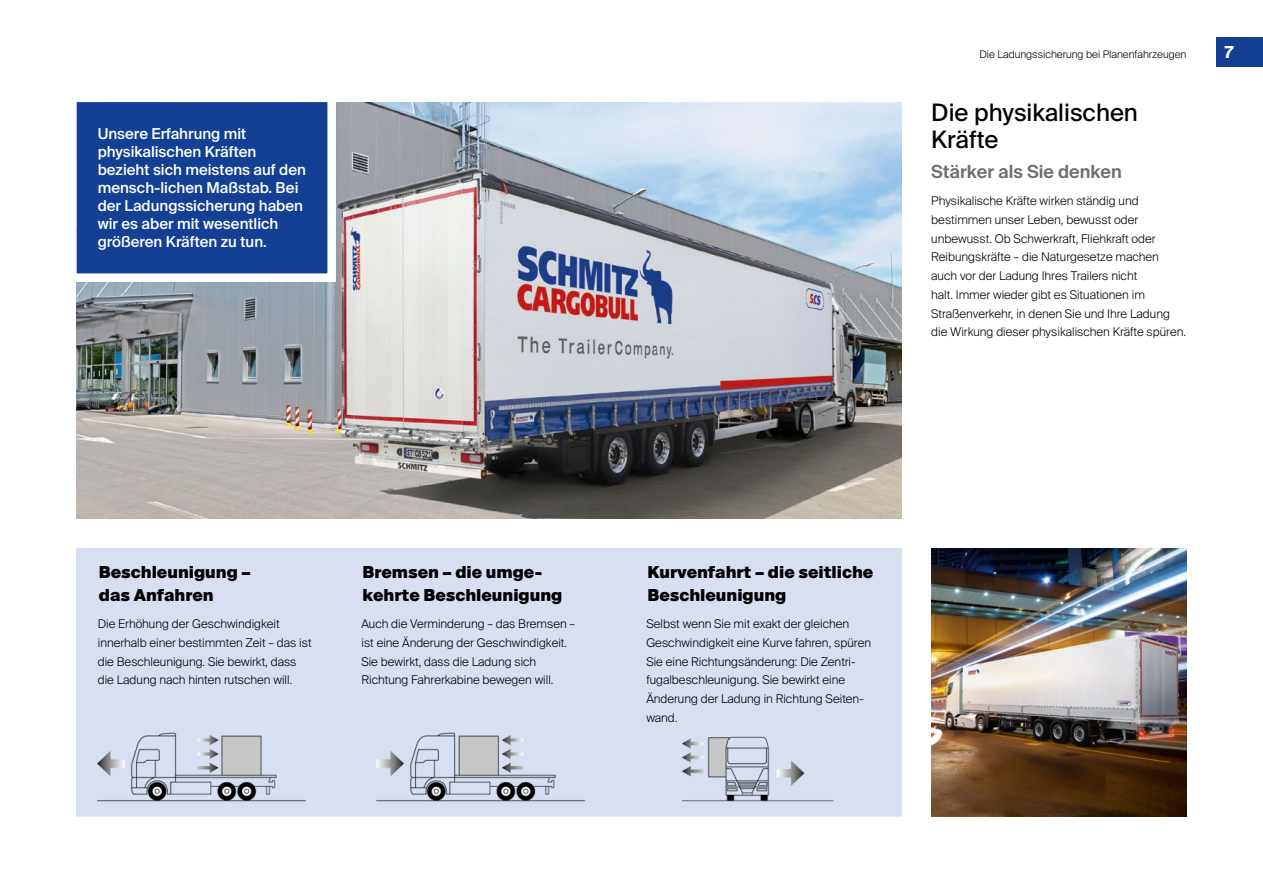
<style>
.page{position:relative;width:1263px;height:893px;background:#fff}
.page>*{position:absolute;margin:0;border:0;box-sizing:border-box;transform-origin:0 0}
.t1{font:24px/27px "Suisse Intl";color:#000}
.t2{font:600 18px "Suisse Intl";color:#6f6f6e}
.t3{font:900 16.5px/22.5px "Suisse Intl";color:#000}
.t4{font:700 16.5px "Suisse Intl";color:#fff}
.t5{font:500 15px/18px "Suisse Intl";color:#fff}
.t6{font:300 12px/18.8px "Suisse Intl";color:#000}
.t7{font:300 10.5px "Suisse Intl";color:#000}
</style>
<div class="page">
<img style="left:77px;top:102px;width:824px;height:417px">
<svg style="left:77px;top:102px;width:263px;height:184px;background:#29529d"></svg>
<div style="left:77px;top:549px;width:824px;height:267px;background:#d7dff1"></div>
<img style="left:931px;top:549px;width:255px;height:267px">
<div style="left:1216px;top:37px;width:47px;height:30px;background:#134094"></div>
<p class="t5" style="left:98px;top:125px;width:210px">Unsere Erfahrung mit physikalischen Kräften bezieht sich meistens auf den mensch-lichen Maßstab. Bei der Ladungssicherung haben wir es aber mit wesentlich größeren Kräften zu tun.</p>
<p class="t7" style="left:979px;top:49px;width:208px">Die Ladungssicherung bei Planenfahrzeugen</p>
<h3 class="t4" style="left:1225px;top:43px;width:10px">7</h3>
<h1 class="t1" style="left:931px;top:99px;width:208px">Die physikalischen<br>Kräfte</h1>
<h2 class="t2" style="left:931px;top:161px;width:192px">Stärker als Sie denken</h2>
<p class="t6" style="left:931px;top:192px;width:256px">Physikalische Kräfte wirken ständig und bestimmen unser Leben, bewusst oder unbewusst. Ob Schwerkraft, Fliehkraft oder Reibungskräfte – die Naturgesetze machen auch vor der Ladung Ihres Trailers nicht<br>halt. Immer wieder gibt es Situationen im Straßenverkehr, in denen Sie und Ihre Ladung die Wirkung dieser physikalischen Kräfte spüren.</p>
<h3 class="t3" style="left:99px;top:561px;width:153px">Beschleunigung – das Anfahren</h3>
<p class="t6" style="left:98px;top:615px;width:215px">Die Erhöhung der Geschwindigkeit innerhalb einer bestimmten Zeit – das ist die Beschleunigung. Sie bewirkt, dass die Ladung nach hinten rutschen will.</p>
<h3 class="t3" style="left:362px;top:561px;width:201px">Bremsen – die umge&shy;kehrte Beschleunigung</h3>
<p class="t6" style="left:361px;top:615px;width:215px">Auch die Verminderung – das Bremsen – ist eine Änderung der Geschwindigkeit.<br>Sie bewirkt, dass die Ladung sich Richtung Fahrerkabine bewegen will.</p>
<h3 class="t3" style="left:647px;top:561px;width:227px">Kurvenfahrt – die seitliche<br>Beschleunigung</h3>
<p class="t6" style="left:646px;top:615px;width:226px">Selbst wenn Sie mit exakt der gleichen Geschwindigkeit eine Kurve fahren, spüren Sie eine Richtungsänderung: Die Zentri&shy;fugalbeschleunigung. Sie bewirkt eine Änderung der Ladung in Richtung Seiten&shy;wand.</p>
</div>
